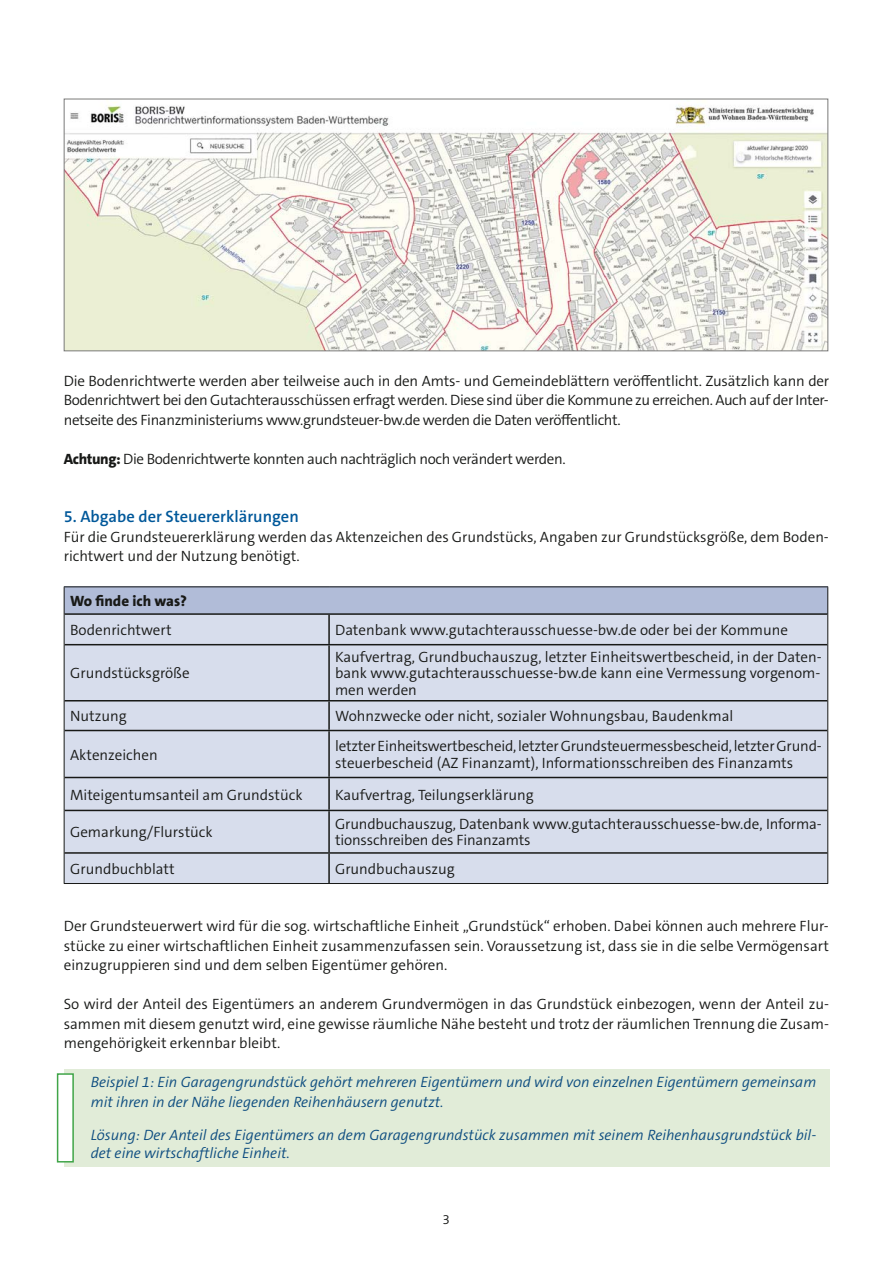
<style>
.page{position:relative;width:893px;height:1263px;background:#fff}
.page>*{position:absolute;margin:0;border:0;box-sizing:border-box;transform-origin:0 0}
.t1{font:600 16.5px "The Sans C5";color:#00589a}
.t2{font:300 15px/19.5px "The Sans C5";color:#181917;text-align:justify}
.t3{font:italic 300 15px/19.5px "The Sans C5";color:#0b4b7f}
.t4{font:300 15px "The Sans C5";letter-spacing:-.025em;color:#181917}
.t5{font:800 15px "The Sans C5";color:#181917}
.t6{font:300 13.5px "The Sans C5";color:#181917}
.s1{font-weight:800}
</style>
<div class="page">
<div style="left:64px;top:1069px;width:765px;height:98px;background:#e1ecd8"></div>
<div style="left:58px;top:1074px;width:15px;height:88px;background:#fff"></div>
<div style="left:57px;top:1073px;width:17px;height:90px;border:2px solid #40a548"></div>
<div style="left:64px;top:587px;width:764px;height:27px;background:#b1bcd8"></div>
<div style="left:65px;top:615px;width:762px;height:268px;background:#d7ddec"></div>
<hr style="left:64px;top:586px;width:265px;height:1px;background:#181917">
<svg style="left:64px;top:587px;width:1px;height:27px"></svg>
<hr style="left:329px;top:586px;width:499px;height:1px;background:#181917">
<svg style="left:827px;top:587px;width:1px;height:27px"></svg>
<hr style="left:64px;top:614px;width:1px;height:31px;background:#181917">
<hr style="left:827px;top:614px;width:1px;height:31px;background:#181917">
<hr style="left:64px;top:645px;width:1px;height:56px;background:#181917">
<hr style="left:827px;top:645px;width:1px;height:56px;background:#181917">
<hr style="left:64px;top:701px;width:1px;height:30px;background:#181917">
<hr style="left:827px;top:701px;width:1px;height:30px;background:#181917">
<hr style="left:64px;top:731px;width:1px;height:47px;background:#181917">
<hr style="left:827px;top:731px;width:1px;height:47px;background:#181917">
<hr style="left:64px;top:778px;width:1px;height:32px;background:#181917">
<hr style="left:827px;top:778px;width:1px;height:32px;background:#181917">
<hr style="left:64px;top:810px;width:1px;height:43px;background:#181917">
<hr style="left:827px;top:810px;width:1px;height:43px;background:#181917">
<hr style="left:64px;top:853px;width:1px;height:30px;background:#181917">
<hr style="left:827px;top:853px;width:1px;height:30px;background:#181917">
<hr style="left:64px;top:883px;width:764px;height:1px;background:#181917">
<hr style="left:65px;top:613px;width:762px;height:2px;background:#181917">
<hr style="left:328px;top:615px;width:2px;height:29px;background:#181917">
<hr style="left:65px;top:644px;width:762px;height:1px;background:#181917">
<hr style="left:328px;top:645px;width:2px;height:55px;background:#181917">
<hr style="left:65px;top:700px;width:762px;height:2px;background:#181917">
<hr style="left:328px;top:702px;width:2px;height:28px;background:#181917">
<hr style="left:65px;top:730px;width:762px;height:1px;background:#181917">
<hr style="left:328px;top:731px;width:2px;height:46px;background:#181917">
<hr style="left:65px;top:777px;width:762px;height:1px;background:#181917">
<hr style="left:328px;top:778px;width:2px;height:32px;background:#181917">
<hr style="left:65px;top:810px;width:762px;height:1px;background:#181917">
<hr style="left:328px;top:811px;width:2px;height:41px;background:#181917">
<hr style="left:65px;top:852px;width:762px;height:2px;background:#181917">
<hr style="left:328px;top:854px;width:2px;height:29px;background:#181917">
<img style="left:66px;top:102px;width:760px;height:247px">
<div style="left:64px;top:99px;width:764px;height:252px;border:1px solid #7a7a79"></div>
<p class="t2" style="left:64px;top:372px;width:767px">Die Bodenrichtwerte werden aber teilweise auch in den Amts- und Gemeindeblättern veröffentlicht. Zusätzlich kann der Bodenrichtwert bei den Gutachterausschüssen erfragt werden. Diese sind über die Kommune zu erreichen. Auch auf der Inter&shy;netseite des Finanzministeriums www.grundsteuer-bw.de werden die Daten veröffentlicht.</p>
<p class="t4" style="left:64px;top:452px;width:503px"><span class="s1">Achtung:</span> Die Bodenrichtwerte konnten auch nachträglich noch verändert werden.</p>
<p class="t1" style="left:64px;top:510px;width:236px">5. Abgabe der Steuererklärungen</p>
<p class="t2" style="left:64px;top:528px;width:766px">Für die Grundsteuererklärung werden das Aktenzeichen des Grundstücks, Angaben zur Grundstücksgröße, dem Boden&shy;richtwert und der Nutzung benötigt.</p>
<p class="t5" style="left:70px;top:595px;width:118px">Wo finde ich was?</p>
<p class="t2" style="left:70px;top:621px;width:103px">Bodenrichtwert</p>
<p class="t2" style="left:335px;top:621px;width:454px">Datenbank www.gutachterausschuesse-bw.de oder bei der Kommune</p>
<p class="t2" style="left:70px;top:665px;width:121px">Grundstücksgröße</p>
<p class="t2" style="left:335px;top:650px;width:488px;line-height:16.5px">Kaufvertrag, Grundbuchauszug, letzter Einheitswertbescheid, in der Daten&shy;bank www.gutachterausschuesse-bw.de kann eine Vermessung vorgenom&shy;men werden</p>
<p class="t2" style="left:70px;top:707px;width:58px">Nutzung</p>
<p class="t2" style="left:335px;top:707px;width:400px">Wohnzwecke oder nicht, sozialer Wohnungsbau, Baudenkmal</p>
<p class="t2" style="left:70px;top:746px;width:89px">Aktenzeichen</p>
<p class="t2" style="left:335px;top:739px;width:488px;line-height:16.5px">letzter Einheitswertbescheid, letzter Grundsteuermessbescheid, letzter Grund&shy;steuerbescheid (AZ Finanzamt), Informationsschreiben des Finanzamts</p>
<p class="t2" style="left:70px;top:786px;width:234px">Miteigentumsanteil am Grundstück</p>
<p class="t2" style="left:335px;top:786px;width:200px">Kaufvertrag, Teilungserklärung</p>
<p class="t2" style="left:70px;top:824px;width:144px">Gemarkung/Flurstück</p>
<p class="t2" style="left:335px;top:817px;width:488px;line-height:16.5px">Grundbuchauszug, Datenbank www.gutachterausschuesse-bw.de, Informa&shy;tionsschreiben des Finanzamts</p>
<p class="t2" style="left:70px;top:860px;width:106px">Grundbuchblatt</p>
<p class="t2" style="left:335px;top:860px;width:121px">Grundbuchauszug</p>
<p class="t2" style="left:64px;top:918px;width:767px">Der Grundsteuerwert wird für die sog. wirtschaftliche Einheit „Grundstück“ erhoben. Dabei können auch mehrere Flur&shy;stücke zu einer wirtschaftlichen Einheit zusammenzufassen sein. Voraussetzung ist, dass sie in die selbe Vermögensart einzugruppieren sind und dem selben Eigentümer gehören.</p>
<p class="t2" style="left:64px;top:996px;width:767px">So wird der Anteil des Eigentümers an anderem Grundvermögen in das Grundstück einbezogen, wenn der Anteil zu&shy;sammen mit diesem genutzt wird, eine gewisse räumliche Nähe besteht und trotz der räumlichen Trennung die Zusam&shy;mengehörigkeit erkennbar bleibt.</p>
<p class="t3" style="left:91px;top:1074px;width:727px">Beispiel 1: Ein Garagengrundstück gehört mehreren Eigentümern und wird von einzelnen Eigentümern gemeinsam mit ihren in der Nähe liegenden Reihenhäusern genutzt.</p>
<p class="t3" style="left:91px;top:1127px;width:727px;line-height:18px">Lösung: Der Anteil des Eigentümers an dem Garagengrundstück zusammen mit seinem Reihenhausgrundstück bil&shy;det eine wirtschaftliche Einheit.</p>
<p class="t6" style="left:443px;top:1213px;width:9px">3</p>
</div>
